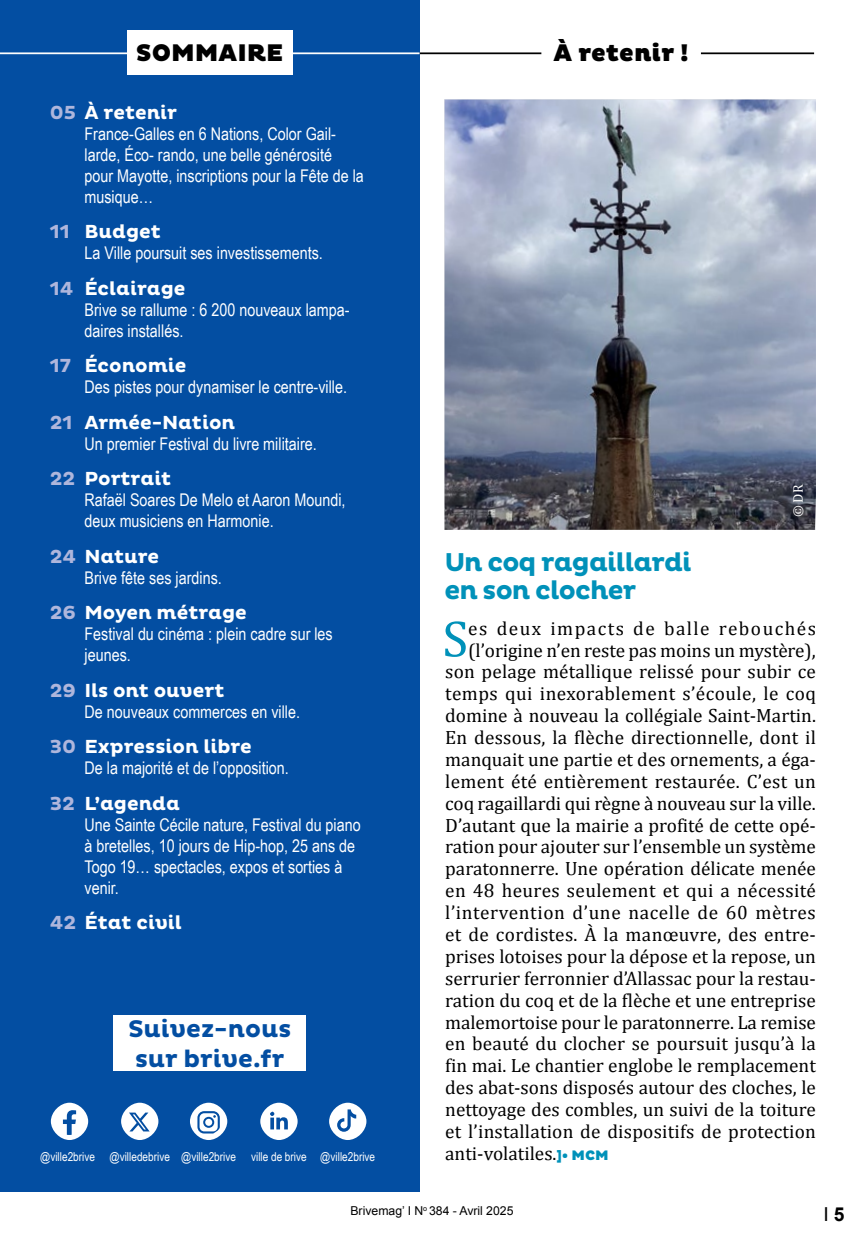
<style>
.page{position:relative;width:864px;height:1241px;background:#fff}
.page>*{position:absolute;margin:0;border:0;box-sizing:border-box;transform-origin:0 0}
.t1{font:52.15px "Cambria";color:#0091b9}
.t2{font:700 26.25px/28px "Pluto";letter-spacing:-.03em;color:#0091b9}
.t3{font:700 24.5px/29.4px "Pluto";color:#034ea2}
.t4{font:900 24.5px "Pluto";color:#000}
.t5{font:19.25px "Cambria";color:#000}
.t6{font:700 19.25px "Pluto";color:#fff}
.t7{font:19.25px "Cambria";letter-spacing:.025em;color:#000}
.t8{font:19.25px "Cambria";letter-spacing:.03em;color:#000}
.t9{font:19.25px "Cambria";letter-spacing:.02em;color:#000}
.t10{font:19.25px "Cambria";letter-spacing:.075em;color:#000}
.t11{font:19.25px "Arial";color:#000}
.t12{font:17.5px/21px "Arial Narrow";color:#fff}
.t13{font:14px "Cambria";color:#fff}
.t14{font:12.25px "Arial Narrow";color:#fff}
.t15{font:12.25px "Arial";color:#000}
.s1{color:#afb6dc}
.s2{font-family:"Pluto";font-weight:900;font-size:14px;color:#0091b9}
.s3{font-weight:700}
</style>
<div class="page">
<div style="left:0;top:0;width:419px;height:1191px;background:#034ea2"></div>
<div style="left:51px;top:1102px;width:37px;height:37px;background:#fff;border-radius:50%"></div>
<div style="left:190px;top:1102px;width:37px;height:37px;background:#fff;border-radius:50%"></div>
<div style="left:329px;top:1102px;width:37px;height:37px;background:#fff;border-radius:50%"></div>
<div style="left:260px;top:1102px;width:37px;height:37px;background:#fff;border-radius:50%"></div>
<div style="left:121px;top:1102px;width:37px;height:37px;background:#fff;border-radius:50%"></div>
<img style="left:444px;top:99px;width:371px;height:430px">
<svg style="left:197px;top:1111px;width:23px;height:22px"></svg>
<svg style="left:63px;top:1110px;width:13px;height:24px"></svg>
<svg style="left:270px;top:1111px;width:18px;height:18px"></svg>
<svg style="left:337px;top:1109px;width:19px;height:22px"></svg>
<svg style="left:129px;top:1112px;width:20px;height:19px"></svg>
<hr style="left:419px;top:52px;width:394px;height:2px;background:#000">
<hr style="left:0;top:52px;width:419px;height:2px;background:#fff">
<div style="left:113px;top:1014px;width:192px;height:56px;background:#fff"></div>
<div style="left:127px;top:30px;width:165px;height:44px;background:#fff"></div>
<div style="left:541px;top:30px;width:159px;height:45px;background:#fff"></div>
<p class="t4" style="left:136px;top:39px;width:149px">SOMMAIRE</p>
<p class="t4" style="left:553px;top:39px;width:137px">À retenir !</p>
<p class="t6" style="left:50px;top:101px;width:129px"><span class="s1">05</span> À retenir</p>
<p class="t12" style="left:84px;top:125px;width:281px">France-Galles en 6 Nations, Color Gail&shy;larde, Éco- rando, une belle générosité pour Mayotte, inscriptions pour la Fête de la musique…</p>
<p class="t6" style="left:50px;top:221px;width:113px"><span class="s1">11</span> Budget</p>
<p class="t12" style="left:84px;top:244px;width:240px">La Ville poursuit ses investissements.</p>
<p class="t6" style="left:50px;top:277px;width:137px"><span class="s1">14</span> Éclairage</p>
<p class="t12" style="left:84px;top:300px;width:266px">Brive se rallume : 6 200 nouveaux lampa&shy;daires installés.</p>
<p class="t6" style="left:50px;top:355px;width:138px"><span class="s1">17</span> Économie</p>
<p class="t12" style="left:84px;top:378px;width:264px">Des pistes pour dynamiser le centre-ville.</p>
<p class="t6" style="left:50px;top:411px;width:187px"><span class="s1">21</span> Armée-Nation</p>
<p class="t12" style="left:84px;top:434px;width:234px">Un premier Festival du livre militaire.</p>
<p class="t6" style="left:50px;top:468px;width:123px"><span class="s1">22</span> Portrait</p>
<p class="t12" style="left:84px;top:491px;width:262px">Rafaël Soares De Melo et Aaron Moundi, deux musiciens en Harmonie.</p>
<p class="t6" style="left:50px;top:545px;width:111px"><span class="s1">24</span> Nature</p>
<p class="t12" style="left:84px;top:568px;width:139px">Brive fête ses jardins.</p>
<p class="t6" style="left:50px;top:601px;width:198px"><span class="s1">26</span> Moyen métrage</p>
<p class="t12" style="left:84px;top:625px;width:250px">Festival du cinéma : plein cadre sur les jeunes.</p>
<p class="t6" style="left:50px;top:679px;width:176px"><span class="s1">29</span> Ils ont ouvert</p>
<p class="t12" style="left:84px;top:702px;width:217px">De nouveaux commerces en ville.</p>
<p class="t6" style="left:50px;top:735px;width:204px"><span class="s1">30</span> Expression libre</p>
<p class="t12" style="left:84px;top:759px;width:206px">De la majorité et de l’opposition.</p>
<p class="t6" style="left:50px;top:792px;width:132px"><span class="s1">32</span> L’agenda</p>
<p class="t12" style="left:84px;top:815px;width:277px">Une Sainte Cécile nature, Festival du piano à bretelles, 10 jours de Hip-hop, 25 ans de<br>Togo 19… spectacles, expos et sorties à venir.</p>
<p class="t6" style="left:50px;top:911px;width:134px"><span class="s1">42</span> État civil</p>
<p class="t3" style="left:128px;top:1013px;width:165px">Suivez-nous sur brive.fr</p>
<p class="t14" style="left:40px;top:1151px;width:56px">@ville2brive</p>
<p class="t14" style="left:181px;top:1151px;width:56px">@ville2brive</p>
<p class="t14" style="left:320px;top:1151px;width:56px">@ville2brive</p>
<p class="t14" style="left:109px;top:1151px;width:62px">@villedebrive</p>
<p class="t14" style="left:251px;top:1151px;width:57px">ville de brive</p>
<h2 class="t2" style="left:444px;top:547px;width:249px">Un coq ragaillardi en son clocher</h2>
<p class="t13" style="left:790px;top:517px;width:34px;rotate:-90deg">© DR</p>
<h1 class="t1" style="left:442px;top:611px;width:27px">S</h1>
<p class="t10" style="left:468px;top:617px;width:349px">es deux impacts de balle rebouchés</p>
<p class="t5" style="left:468px;top:639px;width:349px">(l’origine n’en reste pas moins un mystère),</p>
<p class="t5" style="left:445px;top:661px;width:372px">son pelage métallique relissé pour subir ce</p>
<p class="t7" style="left:445px;top:683px;width:372px">temps qui inexorablement s’écoule, le coq</p>
<p class="t5" style="left:445px;top:705px;width:372px">domine à nouveau la collégiale Saint-Martin.</p>
<p class="t5" style="left:445px;top:727px;width:372px">En dessous, la flèche directionnelle, dont il</p>
<p class="t5" style="left:445px;top:749px;width:372px">manquait une partie et des ornements, a éga-</p>
<p class="t5" style="left:445px;top:771px;width:372px">lement été entièrement restaurée. C’est un</p>
<p class="t5" style="left:445px;top:792px;width:372px">coq ragaillardi qui règne à nouveau sur la ville.</p>
<p class="t5" style="left:445px;top:814px;width:372px">D’autant que la mairie a profité de cette opé-</p>
<p class="t5" style="left:445px;top:836px;width:372px">ration pour ajouter sur l’ensemble un système</p>
<p class="t5" style="left:445px;top:858px;width:372px">paratonnerre. Une opération délicate menée</p>
<p class="t9" style="left:445px;top:880px;width:372px">en 48 heures seulement et qui a nécessité</p>
<p class="t8" style="left:445px;top:902px;width:372px">l’intervention d’une nacelle de 60 mètres</p>
<p class="t5" style="left:445px;top:924px;width:372px">et de cordistes. À la manœuvre, des entre-</p>
<p class="t5" style="left:445px;top:945px;width:372px">prises lotoises pour la dépose et la repose, un</p>
<p class="t5" style="left:445px;top:967px;width:372px">serrurier ferronnier d’Allassac pour la restau-</p>
<p class="t5" style="left:445px;top:989px;width:372px">ration du coq et de la flèche et une entreprise</p>
<p class="t5" style="left:445px;top:1011px;width:372px">malemortoise pour le paratonnerre. La remise</p>
<p class="t5" style="left:445px;top:1033px;width:372px">en beauté du clocher se poursuit jusqu’à la</p>
<p class="t5" style="left:445px;top:1055px;width:372px">fin mai. Le chantier englobe le remplacement</p>
<p class="t5" style="left:445px;top:1077px;width:372px">des abat-sons disposés autour des cloches, le</p>
<p class="t5" style="left:445px;top:1099px;width:372px">nettoyage des combles, un suivi de la toiture</p>
<p class="t5" style="left:445px;top:1120px;width:372px">et l’installation de dispositifs de protection</p>
<p class="t5" style="left:445px;top:1142px;width:165px">anti-volatiles.<span class="s2">]• MCM</span></p>
<p class="t15" style="left:350px;top:1205px;width:164px">Brivemag’ I N<sup>o</sup> 384 - Avril 2025</p>
<p class="t11" style="left:823px;top:1206px;width:23px">I <span class="s3">5</span></p>
</div>
